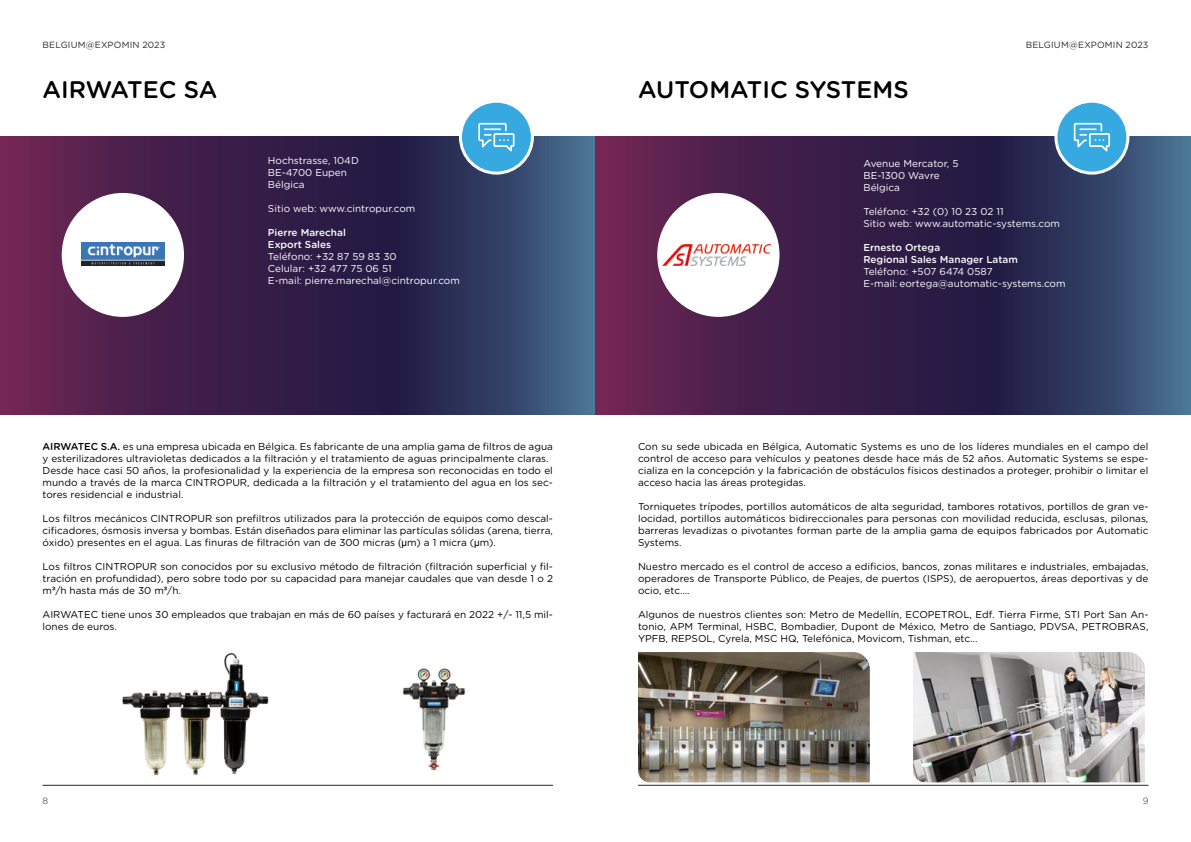
<style>
.page{position:relative;width:1191px;height:842px;background:#fff}
.page>*{position:absolute;margin:0;border:0;box-sizing:border-box;transform-origin:0 0}
.t1{font:500 24px "Gotham Rounded";color:#000}
.t2{font:10px/12px "Gotham Rounded";color:#000;text-align:justify}
.t3{font:10px/12px "Gotham Rounded";color:#fff}
.t4{font:500 10px/12px "Gotham Rounded";color:#fff}
.t5{font:9px "Gotham Rounded";letter-spacing:.02em;color:#282827}
.t6{font:300 9px "Gotham Rounded";color:#282827}
.s1{font-weight:500}
.s2{font-family:"Arial Unicode MS"}
</style>
<div class="page">
<svg style="left:0;top:137px;width:595px;height:278px;background:#3d2c55"></svg>
<svg style="left:595px;top:137px;width:596px;height:278px;background:#3d2c55"></svg>
<div style="left:63px;top:194px;width:119px;height:121px;background:#fff;border-radius:50%"></div>
<img style="left:81px;top:242px;width:84px;height:23px">
<div style="left:62px;top:193px;width:122px;height:124px;border:3px solid #fff;border-radius:50%"></div>
<div style="left:658px;top:194px;width:120px;height:121px;background:#fff;border-radius:50%"></div>
<img style="left:662px;top:245px;width:109px;height:20px">
<div style="left:657px;top:193px;width:122px;height:124px;border:3px solid #fff;border-radius:50%"></div>
<hr style="left:43px;top:785px;width:510px;height:1px;background:#282827">
<hr style="left:638px;top:785px;width:510px;height:1px;background:#282827">
<div style="left:460px;top:101px;width:72px;height:72px;background:#36a9e1;border-radius:50%"></div>
<div style="left:459px;top:100px;width:75px;height:75px;border:3px solid #fff;border-radius:50%"></div>
<svg style="left:478px;top:123px;width:36px;height:28px"></svg>
<img style="left:122px;top:652px;width:147px;height:124px">
<img style="left:402px;top:668px;width:64px;height:103px">
<div style="left:1056px;top:101px;width:71px;height:72px;background:#36a9e1;border-radius:50%"></div>
<div style="left:1054px;top:100px;width:75px;height:75px;border:3px solid #fff;border-radius:50%"></div>
<svg style="left:1073px;top:123px;width:37px;height:28px"></svg>
<img style="left:638px;top:652px;width:232px;height:130px">
<img style="left:913px;top:652px;width:231px;height:130px">
<p class="t5" style="left:43px;top:39px;width:124px">BELGIUM@EXPOMIN 2023</p>
<p class="t5" style="left:1025px;top:39px;width:124px">BELGIUM@EXPOMIN 2023</p>
<h1 class="t1" style="left:43px;top:72px;width:176px">AIRWATEC SA</h1>
<p class="t3" style="left:268px;top:154px;width:92px">Hochstrasse, 104D<br>BE-4700 Eupen<br>Bélgica</p>
<p class="t3" style="left:268px;top:202px;width:149px">Sitio web: www.cintropur.com</p>
<p class="t4" style="left:268px;top:226px;width:79px">Pierre Marechal<br>Export Sales</p>
<p class="t3" style="left:268px;top:250px;width:193px">Teléfono: +32 87 59 83 30<br>Celular: +32 477 75 06 51<br>E-mail: pierre.marechal@cintropur.com</p>
<p class="t2" style="left:43px;top:440px;width:512px;text-align:left"><span class="s1">AIRWATEC S.A.</span> es una empresa ubicada en Bélgica. Es fabricante de una amplia gama de filtros de agua y esterilizadores ultravioletas dedicados a la filtración y el tratamiento de aguas principalmente claras.<br>Desde hace casi 50 años, la profesionalidad y la experiencia de la empresa son reconocidas en todo el mundo a través de la marca CINTROPUR, dedicada a la filtración y el tratamiento del agua en los sec&shy;tores residencial e industrial.</p>
<p class="t2" style="left:43px;top:512px;width:512px">Los filtros mecánicos CINTROPUR son prefiltros utilizados para la protección de equipos como descal&shy;cificadores, ósmosis inversa y bombas. Están diseñados para eliminar las partículas sólidas (arena, tierra, óxido) presentes en el agua. Las finuras de filtración van de 300 micras <span class="s2">(µ</span>m) a 1 micra (<span class="s2">µ</span>m).</p>
<p class="t2" style="left:43px;top:560px;width:512px">Los filtros CINTROPUR son conocidos por su exclusivo método de filtración (filtración superficial y fil&shy;tración en profundidad), pero sobre todo por su capacidad para manejar caudales que van desde 1 o 2 m<span class="s2">³</span>/h hasta más de 30 m<span class="s2">³</span>/h.</p>
<p class="t2" style="left:43px;top:608px;width:512px">AIRWATEC tiene unos 30 empleados que trabajan en más de 60 países y facturará en 2022 +/- 11,5 mil&shy;lones de euros.</p>
<h1 class="t1" style="left:638px;top:72px;width:272px">AUTOMATIC SYSTEMS</h1>
<p class="t3" style="left:863px;top:157px;width:96px">Avenue Mercator, 5<br>BE-1300 Wavre<br>Bélgica</p>
<p class="t3" style="left:863px;top:205px;width:198px">Teléfono: +32 (0) 10 23 02 11<br>Sitio web: www.automatic-systems.com</p>
<p class="t4" style="left:863px;top:241px;width:156px">Ernesto Ortega<br>Regional Sales Manager Latam</p>
<p class="t3" style="left:863px;top:265px;width:203px">Teléfono: +507 6474 0587<br>E-mail: eortega@automatic-systems.com</p>
<p class="t2" style="left:638px;top:440px;width:512px">Con su sede ubicada en Bélgica, Automatic Systems es uno de los líderes mundiales en el campo del control de acceso para vehículos y peatones desde hace más de 52 años. Automatic Systems se espe&shy;cializa en la concepción y la fabricación de obstáculos físicos destinados a proteger, prohibir o limitar el acceso hacia las áreas protegidas.</p>
<p class="t2" style="left:638px;top:500px;width:512px">Torniquetes trípodes, portillos automáticos de alta seguridad, tambores rotativos, portillos de gran ve&shy;locidad, portillos automáticos bidireccionales para personas con movilidad reducida, esclusas, pilonas, barreras levadizas o pivotantes forman parte de la amplia gama de equipos fabricados por Automatic Systems.</p>
<p class="t2" style="left:638px;top:560px;width:512px">Nuestro mercado es el control de acceso a edificios, bancos, zonas militares e industriales, embajadas, operadores de Transporte Público, de Peajes, de puertos (ISPS), de aeropuertos, áreas deportivas y de ocio, etc.…</p>
<p class="t2" style="left:638px;top:608px;width:512px">Algunos de nuestros clientes son: Metro de Medellín, ECOPETROL, Edf. Tierra Firme, STI Port San An&shy;tonio, APM Terminal, HSBC, Bombadier, Dupont de México, Metro de Santiago, PDVSA, PETROBRAS, YPFB, REPSOL, Cyrela, MSC HQ, Telefónica, Movicom, Tishman, etc...</p>
<p class="t6" style="left:43px;top:795px;width:7px">8</p>
<p class="t6" style="left:1142px;top:795px;width:7px">9</p>
</div>
